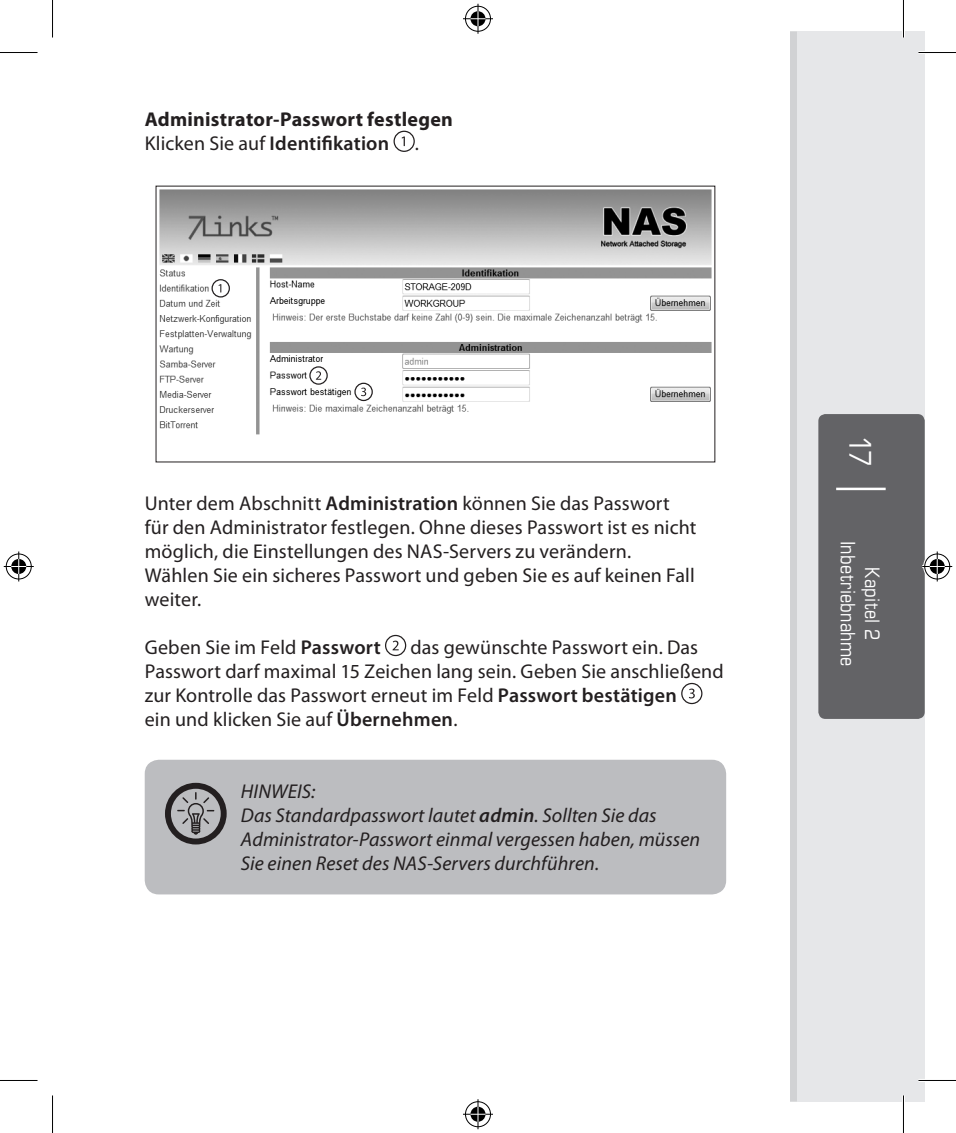
<style>
.page{position:relative;width:956px;height:1133px;background:#fff}
.page>*{position:absolute;margin:0;border:0;box-sizing:border-box;transform-origin:0 0}
.t1{font:condensed 30px "Eurostile";color:#fff}
.Fließtext_Ebene_1{font:20px/24px "Myriad Pro";letter-spacing:.01em;color:#231f20}
.t2{font:italic 20px/24px "Myriad Pro";letter-spacing:.005em;color:#231f20}
.Überschrift_Ebene_1{font:700 20px "Myriad Pro";letter-spacing:.01em;color:#231f20}
.Fließtext_Ebene_1-2{font:600 20px "Myriad Pro";letter-spacing:.01em;color:#231f20}
.t3{font:condensed 20px/24px "Eurostile";letter-spacing:.015em;color:#fff;text-align:center}
.s1{font-weight:400}
.s2{font-weight:600}
</style>
<div class="page">
<div style="left:790px;top:31px;width:7px;height:1070px;background:#d1d2d4"></div>
<div style="left:797px;top:31px;width:127px;height:1070px;background:#e6e7e9"></div>
<div style="left:818px;top:414px;width:106px;height:305px;background:#636366;border-radius:7px"></div>
<hr style="left:836px;top:487px;width:49px;height:3px;background:#fff">
<svg style="left:394px;top:131px;width:20px;height:20px"></svg>
<div style="left:393px;top:131px;width:22px;height:21px;border:1px solid #231f20;border-radius:50%"></div>
<svg style="left:401px;top:136px;width:4px;height:10px"></svg>
<img style="left:159px;top:189px;width:553px;height:246px">
<svg style="left:212px;top:280px;width:17px;height:17px"></svg>
<div style="left:211px;top:279px;width:19px;height:18px;border:1px solid #231f20;border-radius:50%"></div>
<svg style="left:218px;top:284px;width:3px;height:8px"></svg>
<svg style="left:310px;top:367px;width:17px;height:17px"></svg>
<div style="left:309px;top:366px;width:19px;height:19px;border:1px solid #231f20;border-radius:50%"></div>
<svg style="left:316px;top:371px;width:5px;height:9px"></svg>
<svg style="left:355px;top:383px;width:17px;height:17px"></svg>
<div style="left:354px;top:383px;width:19px;height:18px;border:1px solid #231f20;border-radius:50%"></div>
<svg style="left:361px;top:387px;width:5px;height:9px"></svg>
<svg style="left:385px;top:635px;width:20px;height:20px"></svg>
<div style="left:385px;top:635px;width:21px;height:21px;border:1px solid #231f20;border-radius:50%"></div>
<svg style="left:392px;top:640px;width:6px;height:10px"></svg>
<svg style="left:681px;top:683px;width:20px;height:20px"></svg>
<div style="left:681px;top:683px;width:21px;height:21px;border:1px solid #231f20;border-radius:50%"></div>
<svg style="left:688px;top:688px;width:6px;height:10px"></svg>
<div style="left:145px;top:759px;width:581px;height:135px;background:#bcbdc0;border-radius:14px"></div>
<svg style="left:165px;top:783px;width:62px;height:61px"></svg>
<hr style="left:918px;top:51px;width:37px;height:3px;background:#fff">
<hr style="left:918px;top:1078px;width:37px;height:4px;background:#fff">
<hr style="left:901px;top:0;width:3px;height:38px;background:#fff">
<hr style="left:901px;top:1095px;width:3px;height:38px;background:#fff">
<hr style="left:0;top:52px;width:38px;height:1px;background:#000">
<hr style="left:918px;top:52px;width:37px;height:1px;background:#000">
<hr style="left:0;top:1080px;width:38px;height:1px;background:#000">
<hr style="left:918px;top:1080px;width:37px;height:1px;background:#000">
<hr style="left:52px;top:0;width:1px;height:38px;background:#000">
<hr style="left:52px;top:1095px;width:1px;height:38px;background:#000">
<hr style="left:902px;top:0;width:1px;height:38px;background:#000">
<hr style="left:902px;top:1095px;width:1px;height:38px;background:#000">
<div style="left:464px;top:5px;width:28px;height:28px;border:3px solid #fff;border-radius:50%"></div>
<hr style="left:463px;top:17px;width:30px;height:3px;background:#fff">
<hr style="left:476px;top:4px;width:3px;height:30px;background:#fff">
<div style="left:469px;top:10px;width:18px;height:18px;border:3px solid #fff;border-radius:50%"></div>
<div style="left:465px;top:6px;width:26px;height:26px;border:1px solid #000;border-radius:50%"></div>
<hr style="left:463px;top:18px;width:30px;height:1px;background:#000">
<hr style="left:477px;top:4px;width:1px;height:30px;background:#000">
<svg style="left:470px;top:11px;width:15px;height:15px"></svg>
<div style="left:464px;top:1100px;width:28px;height:28px;border:3px solid #fff;border-radius:50%"></div>
<hr style="left:463px;top:1112px;width:30px;height:3px;background:#fff">
<hr style="left:476px;top:1099px;width:3px;height:30px;background:#fff">
<div style="left:469px;top:1105px;width:18px;height:18px;border:3px solid #fff;border-radius:50%"></div>
<div style="left:465px;top:1101px;width:26px;height:26px;border:1px solid #000;border-radius:50%"></div>
<hr style="left:463px;top:1113px;width:30px;height:1px;background:#000">
<hr style="left:477px;top:1099px;width:1px;height:30px;background:#000">
<svg style="left:470px;top:1106px;width:15px;height:15px"></svg>
<div style="left:5px;top:552px;width:28px;height:28px;border:3px solid #fff;border-radius:50%"></div>
<hr style="left:4px;top:565px;width:30px;height:3px;background:#fff">
<hr style="left:17px;top:551px;width:3px;height:30px;background:#fff">
<div style="left:10px;top:557px;width:18px;height:18px;border:3px solid #fff;border-radius:50%"></div>
<div style="left:6px;top:553px;width:26px;height:26px;border:1px solid #000;border-radius:50%"></div>
<hr style="left:4px;top:566px;width:30px;height:1px;background:#000">
<hr style="left:18px;top:551px;width:1px;height:30px;background:#000">
<svg style="left:11px;top:559px;width:15px;height:15px"></svg>
<div style="left:923px;top:552px;width:28px;height:28px;border:3px solid #fff;border-radius:50%"></div>
<hr style="left:922px;top:565px;width:30px;height:3px;background:#fff">
<hr style="left:935px;top:551px;width:3px;height:30px;background:#fff">
<div style="left:928px;top:557px;width:18px;height:18px;border:3px solid #fff;border-radius:50%"></div>
<div style="left:924px;top:553px;width:25px;height:26px;border:1px solid #000;border-radius:50%"></div>
<hr style="left:922px;top:566px;width:30px;height:1px;background:#000">
<hr style="left:936px;top:551px;width:1px;height:30px;background:#000">
<svg style="left:929px;top:559px;width:15px;height:15px"></svg>
<p class="Überschrift_Ebene_1" style="left:145px;top:106px;width:310px">Administrator-Passwort festlegen</p>
<p class="Fließtext_Ebene_1-2" style="left:145px;top:131px;width:246px"><span class="s1">Klicken Sie auf</span> Identifikation</p>
<p class="Fließtext_Ebene_1" style="left:414px;top:131px;width:6px">.</p>
<p class="Fließtext_Ebene_1" style="left:145px;top:491px;width:553px">Unter dem Abschnitt <span class="s2">Administration</span> können Sie das Passwort für den Administrator festlegen. Ohne dieses Passwort ist es nicht möglich, die Einstellungen des NAS-Servers zu verändern.<br>Wählen Sie ein sicheres Passwort und geben Sie es auf keinen Fall weiter.</p>
<p class="Fließtext_Ebene_1" style="left:145px;top:635px;width:237px">Geben Sie im Feld <span class="s2">Passwort</span></p>
<p class="Fließtext_Ebene_1" style="left:145px;top:635px;width:580px;text-indent:266px">das gewünschte Passwort ein. Das Passwort darf maximal 15 Zeichen lang sein. Geben Sie anschließend zur Kontrolle das Passwort erneut im Feld <span class="s2">Passwort bestätigen<br></span>ein und klicken Sie auf <span class="s2">Übernehmen</span>.</p>
<p class="t2" style="left:241px;top:779px;width:461px">HINWEIS:<br>Das Standardpasswort lautet <span class="s2">admin</span>. Sollten Sie das Administrator-Passwort einmal vergessen haben, müssen Sie einen Reset des NAS-Servers durchführen.</p>
<h1 class="t1" style="left:878px;top:436px;width:33px;rotate:90deg">17</h1>
<p class="t3" style="left:884px;top:541px;width:127px;rotate:90deg">Kapitel 2<br>Inbetriebnahme</p>
</div>
